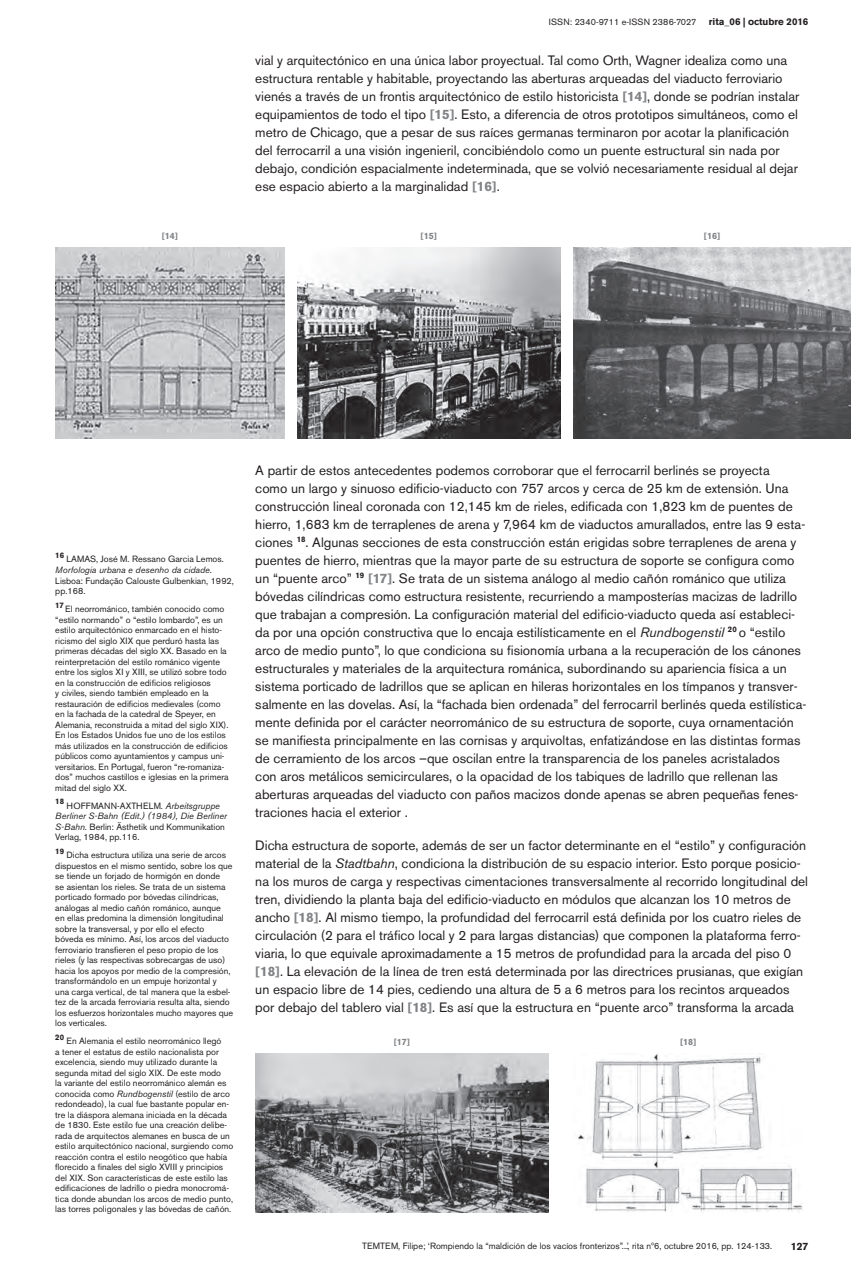
<style>
.page{position:relative;width:851px;height:1276px;background:#fff}
.page>*{position:absolute;margin:0;border:0;box-sizing:border-box;transform-origin:0 0}
.t1{font:13.5px/18px "Akzidenz Grotesk BE";color:#231f20}
.t2{font:700 10.5px "Akzidenz Grotesk BE";color:#231f20}
.t3{font:700 9.75px "Akzidenz Grotesk BE";color:#231f20}
.t4{font:9px/10.5px "Akzidenz Grotesk BE";color:#231f20}
.t5{font:9px "Akzidenz Grotesk BE";letter-spacing:.02em;color:#231f20}
.t6{font:700 9px "Akzidenz Grotesk BE";color:#808285}
.t7{font:700 7.8px "Akzidenz Grotesk BE";color:#231f20}
.s1{font-weight:700;color:#808285}
.s2{font-style:italic}
</style>
<div class="page">
<img style="left:55px;top:248px;width:229px;height:190px">
<img style="left:297px;top:248px;width:263px;height:190px">
<img style="left:573px;top:248px;width:277px;height:190px">
<img style="left:255px;top:1053px;width:293px;height:159px">
<img style="left:577px;top:1053px;width:225px;height:159px">
<p class="t5" style="left:548px;top:17px;width:149px">ISSN: 2340-9711 e-ISSN 2386-7027</p>
<p class="t3" style="left:708px;top:16px;width:101px">rita_06 | octubre 2016</p>
<p class="t1" style="left:255px;top:52px;width:545px">vial y arquitectónico en una única labor proyectual. Tal como Orth, Wagner idealiza como una estructura rentable y habitable, proyectando las aberturas arqueadas del viaducto ferroviario vienés a través de un frontis arquitectónico de estilo historicista <span class="s1">[14]</span>, donde se podrían instalar equipamientos de todo el tipo <span class="s1">[15]</span>. Esto, a diferencia de otros prototipos simultáneos, como el metro de Chicago, que a pesar de sus raíces germanas terminaron por acotar la planificación del ferrocarril a una visión ingenieril, concibiéndolo como un puente estructural sin nada por debajo, condición espacialmente indeterminada, que se volvió necesariamente residual al dejar ese espacio abierto a la marginalidad <span class="s1">[16]</span>.</p>
<p class="t6" style="left:162px;top:231px;width:18px">[14]</p>
<p class="t6" style="left:420px;top:231px;width:18px">[15]</p>
<p class="t6" style="left:703px;top:231px;width:18px">[16]</p>
<p class="t7" style="left:55px;top:551px;width:10px">16</p>
<p class="t4" style="left:55px;top:554px;width:180px;text-indent:11px">LAMAS, José M. Ressano Garcia Lemos.<br><span class="s2">Morfologia urbana e desenho da cidade</span>.<br>Lisboa: Fundação Calouste Gulbenkian, 1992, pp.168.</p>
<p class="t7" style="left:55px;top:600px;width:10px">17</p>
<p class="t4" style="left:55px;top:603px;width:175px;text-indent:10px">El neorrománico, también conocido como “estilo normando” o “estilo lombardo”, es un estilo arquitectónico enmarcado en el histo&shy;ricismo del siglo XIX que perduró hasta las primeras décadas del siglo XX. Basado en la reinterpretación del estilo románico vigente entre los siglos XI y XIII, se utilizó sobre todo en la construcción de edificios religiosos<br>y civiles, siendo también empleado en la restauración de edificios medievales (como en la fachada de la catedral de Speyer, en Alemania, reconstruida a mitad del siglo XIX).<br>En los Estados Unidos fue uno de los estilos más utilizados en la construcción de edificios públicos como ayuntamientos y campus uni&shy;versitarios. En Portugal, fueron “re-romaniza&shy;dos” muchos castillos e iglesias en la primera mitad del siglo XX.</p>
<p class="t7" style="left:55px;top:797px;width:10px">18</p>
<p class="t4" style="left:55px;top:800px;width:173px;text-indent:11px">HOFFMANN-AXTHELM. <span class="s2">Arbeitsgruppe Berliner S-Bahn (Edit.) (1984), Die Berliner S-Bahn</span>. Berlin: Ästhetik und Kommunikation Verlag, 1984, pp.116.</p>
<p class="t7" style="left:55px;top:846px;width:10px">19</p>
<p class="t4" style="left:55px;top:849px;width:179px;text-indent:11px">Dicha estructura utiliza una serie de arcos dispuestos en el mismo sentido, sobre los que se tiende un forjado de hormigón en donde<br>se asientan los rieles. Se trata de un sistema porticado formado por bóvedas cilíndricas, análogas al medio cañón románico, aunque<br>en ellas predomina la dimensión longitudinal sobre la transversal, y por ello el efecto bóveda es mínimo. Así, los arcos del viaducto ferroviario transfieren el peso propio de los rieles (y las respectivas sobrecargas de uso) hacia los apoyos por medio de la compresión, transformándolo en un empuje horizontal y<br>una carga vertical, de tal manera que la esbel&shy;tez de la arcada ferroviaria resulta alta, siendo los esfuerzos horizontales mucho mayores que los verticales.</p>
<p class="t7" style="left:55px;top:1032px;width:10px">20</p>
<p class="t4" style="left:55px;top:1035px;width:179px;text-indent:11px">En Alemania el estilo neorrománico llegó<br>a tener el estatus de estilo nacionalista por excelencia, siendo muy utilizado durante la segunda mitad del siglo XIX. De este modo<br>la variante del estilo neorrománico alemán es conocida como <span class="s2">Rundbogenstil</span> (estilo de arco redondeado), la cual fue bastante popular en&shy;tre la diáspora alemana iniciada en la década de 1830. Este estilo fue una creación delibe&shy;rada de arquitectos alemanes en busca de un estilo arquitectónico nacional, surgiendo como reacción contra el estilo neogótico que había florecido a finales del siglo XVIII y principios del XIX. Son características de este estilo las edificaciones de ladrillo o piedra monocromá&shy;tica donde abundan los arcos de medio punto, las torres poligonales y las bóvedas de cañón.</p>
<p class="t1" style="left:255px;top:461px;width:552px">A partir de estos antecedentes podemos corroborar que el ferrocarril berlinés se proyecta<br>como un largo y sinuoso edificio-viaducto con 757 arcos y cerca de 25 km de extensión. Una construcción lineal coronada con 12,145 km de rieles, edificada con 1,823 km de puentes de hierro, 1,683 km de terraplenes de arena y 7,964 km de viaductos amurallados, entre las 9 esta&shy;ciones <sup>18</sup>. Algunas secciones de esta construcción están erigidas sobre terraplenes de arena y puentes de hierro, mientras que la mayor parte de su estructura de soporte se configura como un “puente arco” <sup>19</sup> <span class="s1">[17]</span>. Se trata de un sistema análogo al medio cañón románico que utiliza bóvedas cilíndricas como estructura resistente, recurriendo a mamposterías macizas de ladrillo que trabajan a compresión. La configuración material del edificio-viaducto queda así estableci&shy;da por una opción constructiva que lo encaja estilísticamente en el <span class="s2">Rundbogenstil</span> <sup>20</sup> o “estilo arco de medio punto”, lo que condiciona su fisionomía urbana a la recuperación de los cánones estructurales y materiales de la arquitectura románica, subordinando su apariencia física a un sistema porticado de ladrillos que se aplican en hileras horizontales en los tímpanos y transver&shy;salmente en las dovelas. Así, la “fachada bien ordenada” del ferrocarril berlinés queda estilística&shy;mente definida por el carácter neorrománico de su estructura de soporte, cuya ornamentación se manifiesta principalmente en las cornisas y arquivoltas, enfatizándose en las distintas formas de cerramiento de los arcos –que oscilan entre la transparencia de los paneles acristalados<br>con aros metálicos semicirculares, o la opacidad de los tabiques de ladrillo que rellenan las aberturas arqueadas del viaducto con paños macizos donde apenas se abren pequeñas fenes&shy;traciones hacia el exterior .</p>
<p class="t1" style="left:255px;top:836px;width:554px">Dicha estructura de soporte, además de ser un factor determinante en el “estilo” y configuración material de la <span class="s2">Stadtbahn</span>, condiciona la distribución de su espacio interior. Esto porque posicio&shy;na los muros de carga y respectivas cimentaciones transversalmente al recorrido longitudinal del tren, dividiendo la planta baja del edificio-viaducto en módulos que alcanzan los 10 metros de ancho <span class="s1">[18]</span>. Al mismo tiempo, la profundidad del ferrocarril está definida por los cuatro rieles de circulación (2 para el tráfico local y 2 para largas distancias) que componen la plataforma ferro&shy;viaria, lo que equivale aproximadamente a 15 metros de profundidad para la arcada del piso 0 <span class="s1">[18]</span>. La elevación de la línea de tren está determinada por las directrices prusianas, que exigían un espacio libre de 14 pies, cediendo una altura de 5 a 6 metros para los recintos arqueados por debajo del tablero vial <span class="s1">[18]</span>. Es así que la estructura en “puente arco” transforma la arcada</p>
<p class="t6" style="left:394px;top:1036px;width:18px">[17]</p>
<p class="t6" style="left:680px;top:1036px;width:18px">[18]</p>
<p class="t4" style="left:362px;top:1240px;width:411px">TEMTEM, Filipe; ‘Rompiendo la “maldición de los vacíos fronterizos”...’, rita nº6, octubre 2016, pp. 124-133.</p>
<p class="t2" style="left:790px;top:1240px;width:19px">127</p>
</div>
